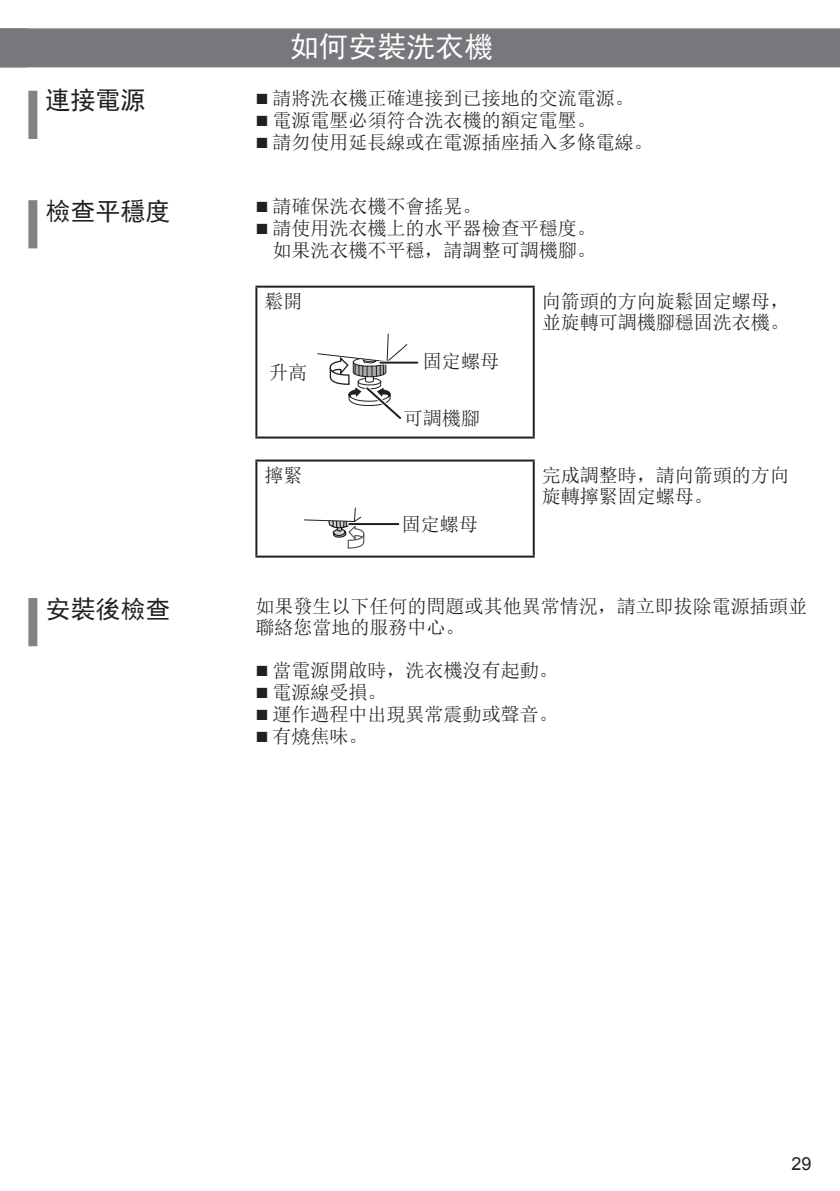
<style>
.page{position:relative;width:840px;height:1191px;background:#fff}
.page>*{position:absolute;margin:0;border:0;box-sizing:border-box;transform-origin:0 0}
.t1{font:29px "Sim Hei";color:#fff}
.t2{font:25px "Sim Hei";color:#231f20}
.t3{font:19px/21px "Sim Sun";color:#231f20}
.t4{font:18px "Arial";color:#231f20}
.s1{font-family:"Arial";font-size:22px}
</style>
<div class="page">
<div style="left:0;top:28px;width:839px;height:39px;background:#76787b"></div>
<hr style="left:255px;top:286px;width:279px;height:2px;background:#231f20">
<hr style="left:255px;top:288px;width:2px;height:148px;background:#231f20">
<hr style="left:532px;top:288px;width:2px;height:148px;background:#231f20">
<hr style="left:255px;top:436px;width:279px;height:2px;background:#231f20">
<svg style="left:317px;top:334px;width:90px;height:85px"></svg>
<svg style="left:380px;top:360px;width:37px;height:4px"></svg>
<hr style="left:380px;top:361px;width:37px;height:2px;background:#231f20">
<hr style="left:255px;top:459px;width:279px;height:2px;background:#231f20">
<hr style="left:255px;top:461px;width:2px;height:94px;background:#231f20">
<hr style="left:532px;top:461px;width:2px;height:94px;background:#231f20">
<hr style="left:255px;top:555px;width:279px;height:2px;background:#231f20">
<svg style="left:304px;top:507px;width:60px;height:41px"></svg>
<hr style="left:349px;top:522px;width:49px;height:4px;background:#f4f3f4">
<hr style="left:349px;top:523px;width:49px;height:2px;background:#231f20">
<div style="left:28px;top:91px;width:9px;height:48px;background:#808285"></div>
<div style="left:28px;top:200px;width:9px;height:48px;background:#808285"></div>
<div style="left:28px;top:598px;width:9px;height:48px;background:#808285"></div>
<h2 class="t2" style="left:45px;top:88px;width:102px">連接電源</h2>
<h2 class="t2" style="left:45px;top:199px;width:126px">檢查平穩度</h2>
<h2 class="t2" style="left:45px;top:596px;width:126px">安裝後檢查</h2>
<h1 class="t1" style="left:290px;top:33px;width:204px">如何安裝洗衣機</h1>
<p class="t3" style="left:255px;top:87px;width:380px"><span class="s1">■</span> 請將洗衣機正確連接到已接地的交流電源。</p>
<p class="t3" style="left:255px;top:109px;width:342px"><span class="s1">■</span> 電源電壓必須符合洗衣機的額定電壓。</p>
<p class="t3" style="left:255px;top:131px;width:399px"><span class="s1">■</span> 請勿使用延長線或在電源插座插入多條電線。</p>
<p class="t3" style="left:255px;top:195px;width:228px"><span class="s1">■</span> 請確保洗衣機不會搖晃。</p>
<p class="t3" style="left:255px;top:217px;width:342px;line-height:22px;text-align:right"><span class="s1">■</span> 請使用洗衣機上的水平器檢查平穩度。如果洗衣機不平穩，請調整可調機腳。</p>
<p class="t3" style="left:264px;top:291px;width:39px">鬆開</p>
<p class="t3" style="left:541px;top:291px;width:248px">向箭頭的方向旋鬆固定螺母，並旋轉可調機腳穩固洗衣機。</p>
<p class="t3" style="left:269px;top:361px;width:39px">升高</p>
<p class="t3" style="left:264px;top:465px;width:39px">擰緊</p>
<p class="t3" style="left:422px;top:350px;width:77px">固定螺母</p>
<p class="t3" style="left:403px;top:407px;width:77px">可調機腳</p>
<p class="t3" style="left:401px;top:513px;width:77px">固定螺母</p>
<p class="t3" style="left:541px;top:465px;width:248px">完成調整時，請向箭頭的方向旋轉擰緊固定螺母。</p>
<p class="t3" style="left:255px;top:595px;width:552px">如果發生以下任何的問題或其他異常情況，請立即拔除電源插頭並聯絡您當地的服務中心。</p>
<p class="t3" style="left:255px;top:659px;width:304px"><span class="s1">■</span> 當電源開啟時，洗衣機沒有起動。</p>
<p class="t3" style="left:255px;top:681px;width:133px"><span class="s1">■</span> 電源線受損。</p>
<p class="t3" style="left:255px;top:703px;width:304px"><span class="s1">■</span> 運作過程中出現異常震動或聲音。</p>
<p class="t3" style="left:255px;top:725px;width:114px"><span class="s1">■</span> 有燒焦味。</p>
<p class="t4" style="left:791px;top:1152px;width:22px">29</p>
</div>
